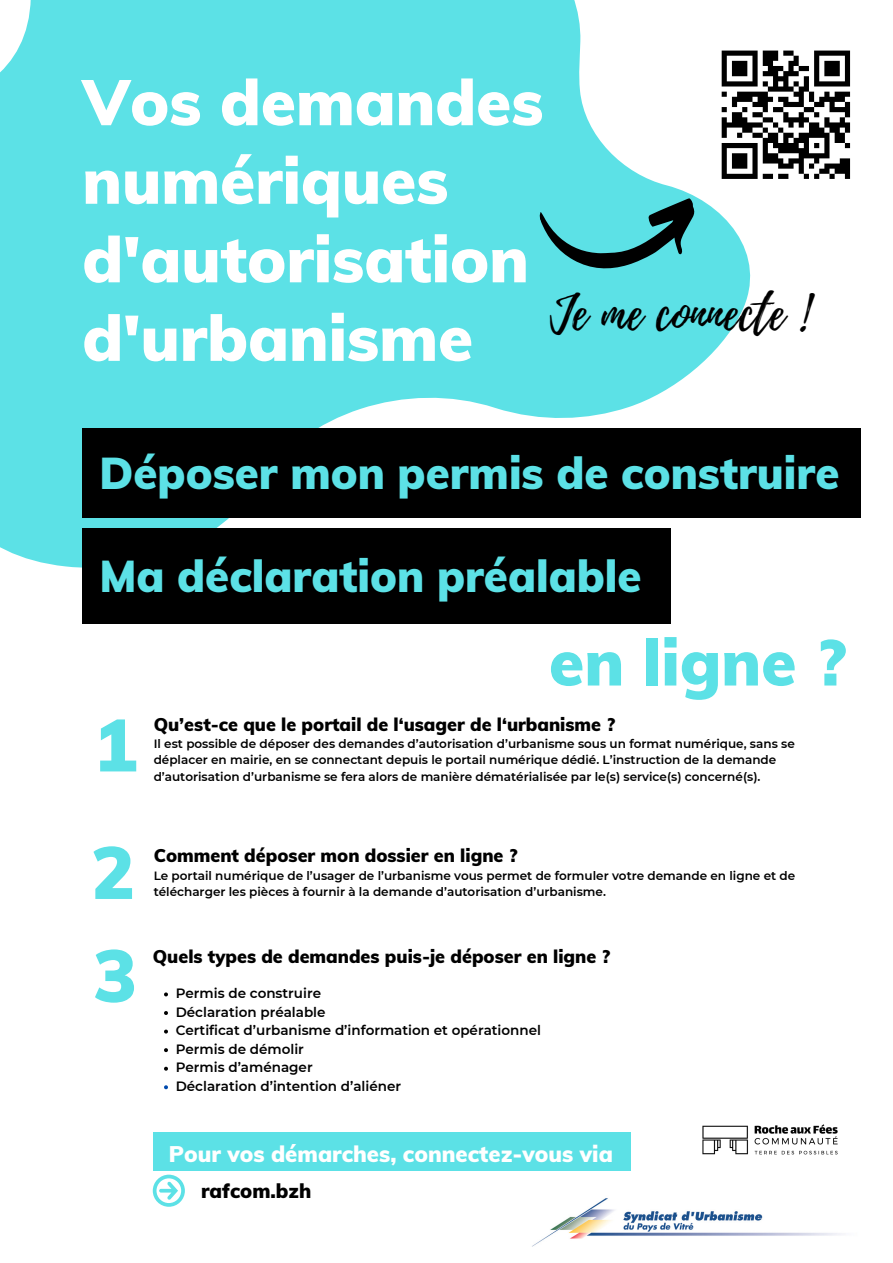
<style>
.page{position:relative;width:893px;height:1263px;background:#fff}
.page>*{position:absolute;margin:0;border:0;box-sizing:border-box;transform-origin:0 0}
.t1{font:900 73.05px "Muli";color:#5ce1e6}
.t2{font:900 63.97px "Muli";color:#5ce1e6}
.t3{font:900 63.53px/78.5px "Muli";color:#fff}
.t4{font:48.6px "Playlist Script";color:#000}
.t5{font:900 43.65px "Muli";color:#5ce1e6}
.t6{font:900 22.12px "Muli";color:#fff}
.t7{font:900 19.65px "Muli";color:#000}
.t8{font:900 18px "Muli";color:#000}
.t9{font:600 13.5px "Montserrat";color:#000}
.t10{font:600 12px/16.4px "Montserrat";color:#000}
</style>
<div class="page">
<svg style="left:0;top:0;width:751px;height:568px;fill:#5ce1e6"></svg>
<div style="left:82px;top:428px;width:778px;height:90px;background:#000"></div>
<div style="left:82px;top:528px;width:589px;height:96px;background:#000"></div>
<svg style="left:153px;top:1174px;width:32px;height:33px"></svg>
<svg style="left:538px;top:175px;width:166px;height:110px;background:#54bec2"></svg>
<div style="left:711px;top:40px;width:149px;height:149px;background:#fff"></div>
<div style="left:721px;top:51px;width:36px;height:5px;background:#000"></div>
<div style="left:762px;top:51px;width:16px;height:5px;background:#000"></div>
<div style="left:783px;top:51px;width:10px;height:5px;background:#000"></div>
<div style="left:814px;top:51px;width:36px;height:5px;background:#000"></div>
<div style="left:732px;top:61px;width:15px;height:5px;background:#000"></div>
<div style="left:824px;top:61px;width:16px;height:5px;background:#000"></div>
<div style="left:732px;top:66px;width:15px;height:5px;background:#000"></div>
<div style="left:798px;top:66px;width:11px;height:5px;background:#000"></div>
<div style="left:824px;top:66px;width:16px;height:5px;background:#000"></div>
<div style="left:732px;top:71px;width:15px;height:5px;background:#000"></div>
<div style="left:824px;top:71px;width:16px;height:5px;background:#000"></div>
<svg style="left:721px;top:56px;width:6px;height:25px"></svg>
<svg style="left:845px;top:56px;width:5px;height:25px"></svg>
<div style="left:721px;top:81px;width:36px;height:5px;background:#000"></div>
<svg style="left:752px;top:56px;width:46px;height:30px"></svg>
<svg style="left:804px;top:56px;width:15px;height:30px"></svg>
<div style="left:814px;top:81px;width:36px;height:5px;background:#000"></div>
<div style="left:768px;top:86px;width:25px;height:6px;background:#000"></div>
<div style="left:798px;top:86px;width:11px;height:6px;background:#000"></div>
<div style="left:834px;top:92px;width:16px;height:5px;background:#000"></div>
<div style="left:819px;top:97px;width:26px;height:5px;background:#000"></div>
<div style="left:829px;top:107px;width:21px;height:5px;background:#000"></div>
<svg style="left:840px;top:102px;width:10px;height:20px"></svg>
<div style="left:824px;top:122px;width:26px;height:6px;background:#000"></div>
<div style="left:829px;top:128px;width:11px;height:5px;background:#000"></div>
<svg style="left:845px;top:128px;width:5px;height:5px"></svg>
<div style="left:834px;top:133px;width:11px;height:5px;background:#000"></div>
<div style="left:834px;top:138px;width:11px;height:5px;background:#000"></div>
<svg style="left:845px;top:143px;width:5px;height:5px"></svg>
<div style="left:840px;top:158px;width:10px;height:6px;background:#000"></div>
<div style="left:824px;top:164px;width:26px;height:5px;background:#000"></div>
<div style="left:834px;top:169px;width:16px;height:5px;background:#000"></div>
<svg style="left:721px;top:92px;width:113px;height:87px"></svg>
<svg style="left:845px;top:174px;width:5px;height:5px"></svg>
<div style="left:154px;top:1132px;width:477px;height:39px;background:#5ce1e6"></div>
<svg style="left:164px;top:992px;width:4px;height:4px"></svg>
<svg style="left:164px;top:1011px;width:4px;height:4px"></svg>
<svg style="left:164px;top:1029px;width:4px;height:4px"></svg>
<svg style="left:164px;top:1048px;width:4px;height:4px"></svg>
<svg style="left:164px;top:1067px;width:4px;height:4px"></svg>
<svg style="left:164px;top:1085px;width:4px;height:4px"></svg>
<img style="left:702px;top:1124px;width:136px;height:31px">
<img style="left:532px;top:1198px;width:310px;height:48px">
<p class="t3" style="left:82px;top:62px;width:463px">Vos demandes numériques d'autorisation d'urbanisme</p>
<p class="t4" style="left:550px;top:278px;width:260px">Je me connecte !</p>
<p class="t5" style="left:99px;top:445px;width:741px">Déposer mon permis de construire</p>
<p class="t5" style="left:99px;top:548px;width:544px">Ma déclaration préalable</p>
<p class="t2" style="left:549px;top:621px;width:299px">en ligne ?</p>
<p class="t8" style="left:154px;top:712px;width:463px">Qu’est-ce que le portail de l‘usager de l‘urbanisme ?</p>
<h5 class="t10" style="left:154px;top:736px;width:642px">Il est possible de déposer des demandes d’autorisation d’urbanisme sous un format numérique, sans se déplacer en mairie, en se connectant depuis le portail numérique dédié. L’instruction de la demande d’autorisation d’urbanisme se fera alors de manière dématérialisée par le(s) service(s) concerné(s).</h5>
<p class="t1" style="left:93px;top:698px;width:45px">1</p>
<p class="t1" style="left:91px;top:825px;width:45px">2</p>
<p class="t8" style="left:154px;top:844px;width:365px">Comment déposer mon dossier en ligne ?</p>
<p class="t10" style="left:154px;top:867px;width:643px">Le portail numérique de l’usager de l’urbanisme vous permet de formuler votre demande en ligne et de télécharger les pièces à fournir à la demande d’autorisation d’urbanisme.</p>
<p class="t1" style="left:93px;top:929px;width:45px">3</p>
<h1 class="t8" style="left:153px;top:944px;width:459px">Quels types de demandes puis-je déposer en ligne ?</h1>
<p class="t9" style="left:176px;top:985px;width:147px">Permis de construire</p>
<h3 class="t9" style="left:176px;top:1003px;width:151px">Déclaration préalable</h3>
<p class="t9" style="left:176px;top:1022px;width:367px">Certificat d’urbanisme d’information et opérationnel</p>
<h2 class="t9" style="left:176px;top:1041px;width:130px">Permis de démolir</h2>
<h3 class="t9" style="left:176px;top:1059px;width:138px">Permis d’aménager</h3>
<h1 class="t9" style="left:176px;top:1078px;width:227px">Déclaration d’intention d’aliéner</h1>
<p class="t6" style="left:169px;top:1139px;width:445px">Pour vos démarches, connectez-vous via</p>
<p class="t7" style="left:201px;top:1178px;width:112px">rafcom.bzh</p>
</div>
